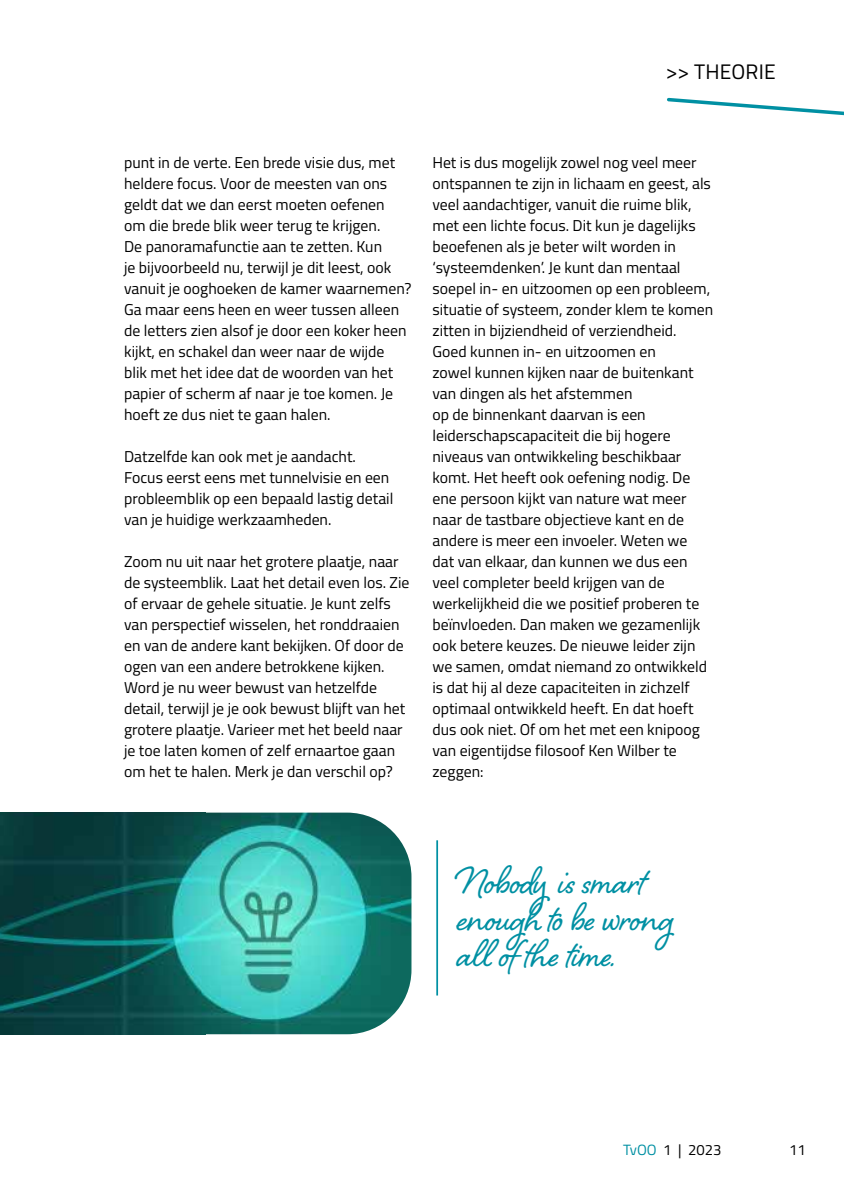
<style>
.page{position:relative;width:844px;height:1191px;background:#fff}
.page>*{position:absolute;margin:0;border:0;box-sizing:border-box;transform-origin:0 0}
.t1{font:49px/36.8px "Shelby";letter-spacing:-.01em;color:#0090a3}
.t2{font:21px "Titillium Web";letter-spacing:.01em;color:#000}
.t3{font:15.75px/21px "Titillium Web";color:#000}
.t4{font:14.88px "Titillium Web";color:#000}
.s1{color:#0090a3}
</style>
<div class="page">
<svg style="left:667px;top:97px;width:176px;height:19px"></svg>
<img style="left:0;top:812px;width:201px;height:222px">
<img style="left:201px;top:812px;width:210px;height:222px">
<hr style="left:436px;top:840px;width:2px;height:155px;background:#0090a3">
<h2 class="t2" style="left:665px;top:56px;width:111px">&gt;&gt; THEORIE</h2>
<p class="t3" style="left:124px;top:151px;width:289px">punt in de verte. Een brede visie dus, met heldere focus. Voor de meesten van ons geldt dat we dan eerst moeten oefenen<br>om die brede blik weer terug te krijgen.<br>De panoramafunctie aan te zetten. Kun<br>je bijvoorbeeld nu, terwijl je dit leest, ook vanuit je ooghoeken de kamer waarnemen?<br>Ga maar eens heen en weer tussen alleen de letters zien alsof je door een koker heen kijkt, en schakel dan weer naar de wijde<br>blik met het idee dat de woorden van het papier of scherm af naar je toe komen. Je hoeft ze dus niet te gaan halen.</p>
<p class="t3" style="left:124px;top:445px;width:271px">Datzelfde kan ook met je aandacht.<br>Focus eerst eens met tunnelvisie en een probleemblik op een bepaald lastig detail van je huidige werkzaamheden.</p>
<p class="t3" style="left:124px;top:550px;width:287px">Zoom nu uit naar het grotere plaatje, naar de systeemblik. Laat het detail even los. Zie of ervaar de gehele situatie. Je kunt zelfs van perspectief wisselen, het ronddraaien en van de andere kant bekijken. Of door de ogen van een andere betrokkene kijken.<br>Word je nu weer bewust van hetzelfde detail, terwijl je je ook bewust blijft van het grotere plaatje. Varieer met het beeld naar je toe laten komen of zelf ernaartoe gaan om het te halen. Merk je dan verschil op?</p>
<p class="t3" style="left:432px;top:151px;width:282px">Het is dus mogelijk zowel nog veel meer ontspannen te zijn in lichaam en geest, als veel aandachtiger, vanuit die ruime blik, met een lichte focus. Dit kun je dagelijks beoefenen als je beter wilt worden in ‘systeemdenken’. Je kunt dan mentaal soepel in- en uitzoomen op een probleem, situatie of systeem, zonder klem te komen zitten in bijziendheid of verziendheid.<br>Goed kunnen in- en uitzoomen en<br>zowel kunnen kijken naar de buitenkant van dingen als het afstemmen<br>op de binnenkant daarvan is een leiderschapscapaciteit die bij hogere niveaus van ontwikkeling beschikbaar komt. Het heeft ook oefening nodig. De ene persoon kijkt van nature wat meer naar de tastbare objectieve kant en de andere is meer een invoeler. Weten we<br>dat van elkaar, dan kunnen we dus een veel completer beeld krijgen van de werkelijkheid die we positief proberen te beïnvloeden. Dan maken we gezamenlijk ook betere keuzes. De nieuwe leider zijn we samen, omdat niemand zo ontwikkeld is dat hij al deze capaciteiten in zichzelf optimaal ontwikkeld heeft. En dat hoeft dus ook niet. Of om het met een knipoog van eigentijdse filosoof Ken Wilber te zeggen:</p>
<h1 class="t1" style="left:457px;top:857px;width:218px">Nobody is smart enough to be wrong all ofthe time.</h1>
<p class="t4" style="left:622px;top:1139px;width:100px"><span class="s1">TvOO</span> 1 | 2023</p>
<p class="t4" style="left:788px;top:1139px;width:18px">11</p>
</div>
